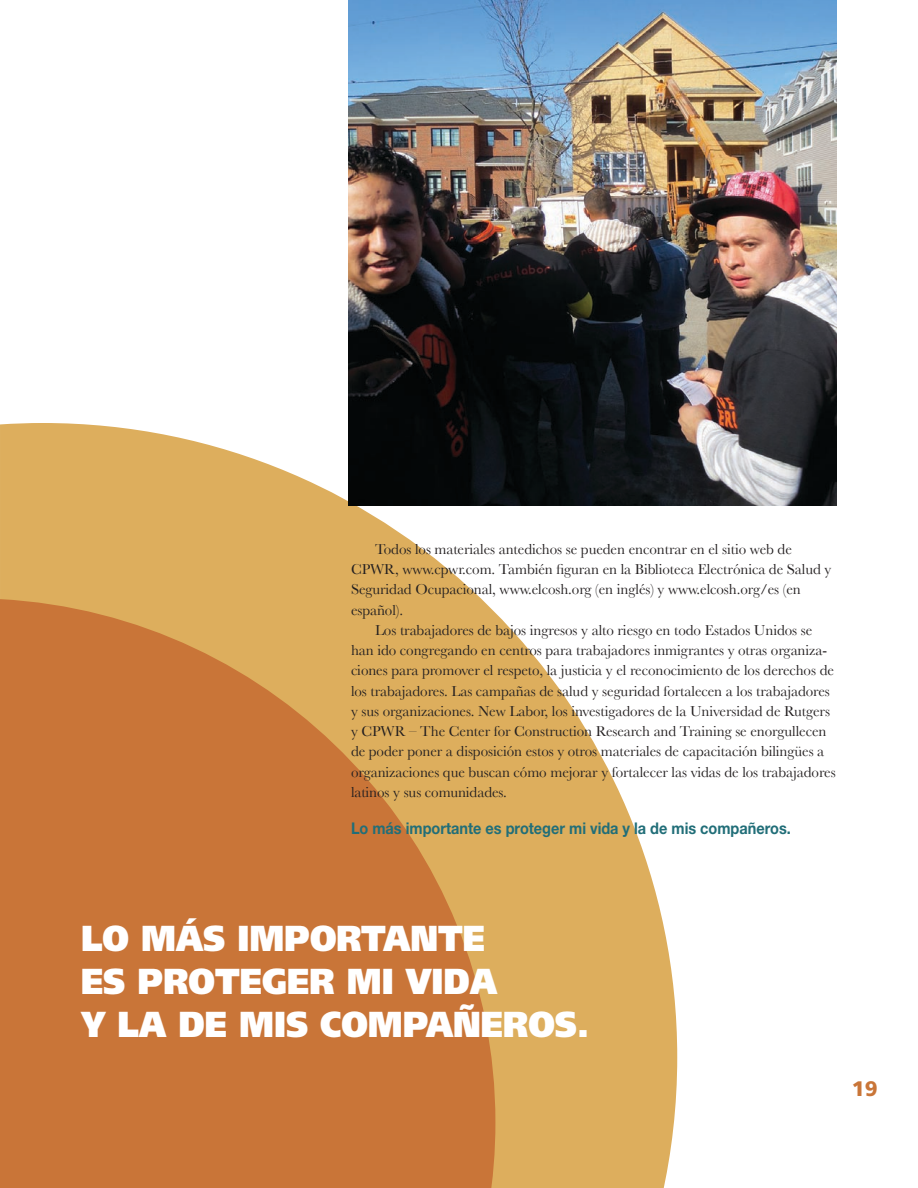
<style>
.page{position:relative;width:918px;height:1188px;background:#fff}
.page>*{position:absolute;margin:0;border:0;box-sizing:border-box;transform-origin:0 0}
.t1{font:900 36.15px/43.3px "Frutiger";color:#fff;scale:.9 1}
.t2{font:900 21px "Frutiger";color:#c97538}
.t3{font:700 16.2px "Helvetica Neue";color:#216e78;scale:.9 1}
.t4{font:15px/20.2px "Baskerville";letter-spacing:-.005em;color:#231f20}
</style>
<div class="page">
<svg style="left:0;top:423px;width:677px;height:765px;fill:#ddae5d"></svg>
<svg style="left:0;top:599px;width:495px;height:589px;background:#cc803f"></svg>
<img style="left:349px;top:0;width:488px;height:506px">
<p class="t4" style="left:351px;top:540px;width:482px;text-indent:24px">Todos los materiales antedichos se pueden encontrar en el sitio web de CPWR, www.cpwr.com. También figuran en la Biblioteca Electrónica de Salud y Seguridad Ocupacional, www.elcosh.org (en inglés) y www.elcosh.org/es (en español).</p>
<p class="t4" style="left:351px;top:621px;width:486px;text-indent:24px">Los trabajadores de bajos ingresos y alto riesgo en todo Estados Unidos se han ido congregando en centros para trabajadores inmigrantes y otras organiza&shy;ciones para promover el respeto, la justicia y el reconocimiento de los derechos de los trabajadores. Las campañas de salud y seguridad fortalecen a los trabajadores y sus organizaciones. New Labor, los investigadores de la Universidad de Rutgers y CPWR – The Center for Construction Research and Training se enorgullecen de poder poner a disposición estos y otros materiales de capacitación bilingües a organizaciones que buscan cómo mejorar y fortalecer las vidas de los trabajadores latinos y sus comunidades.</p>
<p class="t3" style="left:351px;top:822px;width:490px">Lo más importante es proteger mi vida y la de mis compañeros.</p>
<h1 class="t1" style="left:81px;top:917px;width:566px">LO MÁS IMPORTANTE<br>ES PROTEGER MI VIDA<br>Y LA DE MIS COMPAÑEROS.</h1>
<h2 class="t2" style="left:852px;top:1080px;width:27px">19</h2>
</div>
